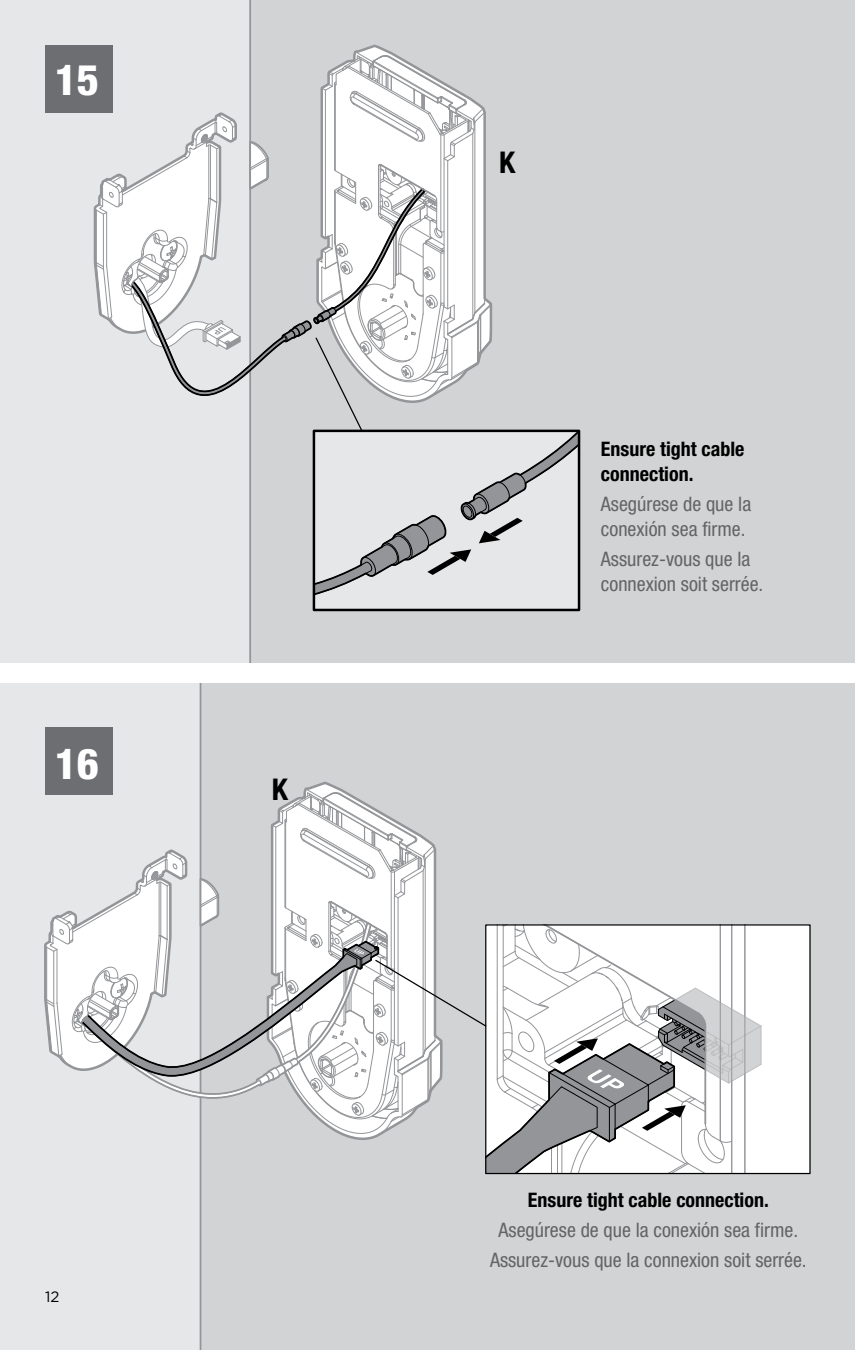
<style>
.page{position:relative;width:855px;height:1350px;background:#e6e7e8}
.page>*{position:absolute;margin:0;border:0;box-sizing:border-box;transform-origin:0 0}
.t1{font:800 condensed 42.5px "Helvetica Neue";color:#fff}
.t2{font:700 condensed 30px "Helvetica Neue";color:#000}
.t3{font:condensed 20px/25px "Helvetica Neue";color:#636466}
.t4{font:700 condensed 20px/25px "Helvetica Neue";color:#000}
.t5{font:15px "Gotham";color:#000}
</style>
<div class="page">
<div style="left:250px;top:0;width:605px;height:673px;background:#d1d3d4"></div>
<div style="left:201px;top:669px;width:654px;height:681px;background:#d1d3d4"></div>
<hr style="left:249px;top:0;width:2px;height:672px;background:#939598">
<div style="left:314px;top:431px;width:265px;height:179px;background:#e6e7e8"></div>
<div style="left:313px;top:430px;width:267px;height:181px;border:2px solid #000"></div>
<hr style="left:200px;top:672px;width:1px;height:678px;background:#939598">
<svg style="left:92px;top:45px;width:487px;height:559px"></svg>
<div style="left:762px;top:926px;width:47px;height:246px;background:#fff"></div>
<svg style="left:44px;top:782px;width:718px;height:392px"></svg>
<div style="left:45px;top:45px;width:67px;height:67px;background:#6d6e71"></div>
<div style="left:0;top:663px;width:855px;height:20px;background:#fff"></div>
<div style="left:45px;top:727px;width:67px;height:68px;background:#6d6e71"></div>
<h1 class="t1" style="left:55px;top:54px;width:46px">15</h1>
<h1 class="t1" style="left:55px;top:737px;width:46px">16</h1>
<h2 class="t2" style="left:272px;top:771px;width:18px">K</h2>
<p class="t5" style="left:45px;top:1287px;width:16px">12</p>
<h2 class="t2" style="left:499px;top:145px;width:18px">K</h2>
<p class="t4" style="left:601px;top:436px;width:145px">Ensure tight cable connection.</p>
<p class="t3" style="left:601px;top:491px;width:152px">Asegúrese de que la conexión sea firme.</p>
<p class="t3" style="left:601px;top:546px;width:164px">Assurez-vous que la connexion soit serrée.</p>
<p class="t4" style="left:528px;top:1187px;width:242px">Ensure tight cable connection.</p>
<p class="t3" style="left:490px;top:1215px;width:318px;line-height:30px;text-align:center">Asegúrese de que la conexión sea firme.<br>Assurez-vous que la connexion soit serrée.</p>
</div>
